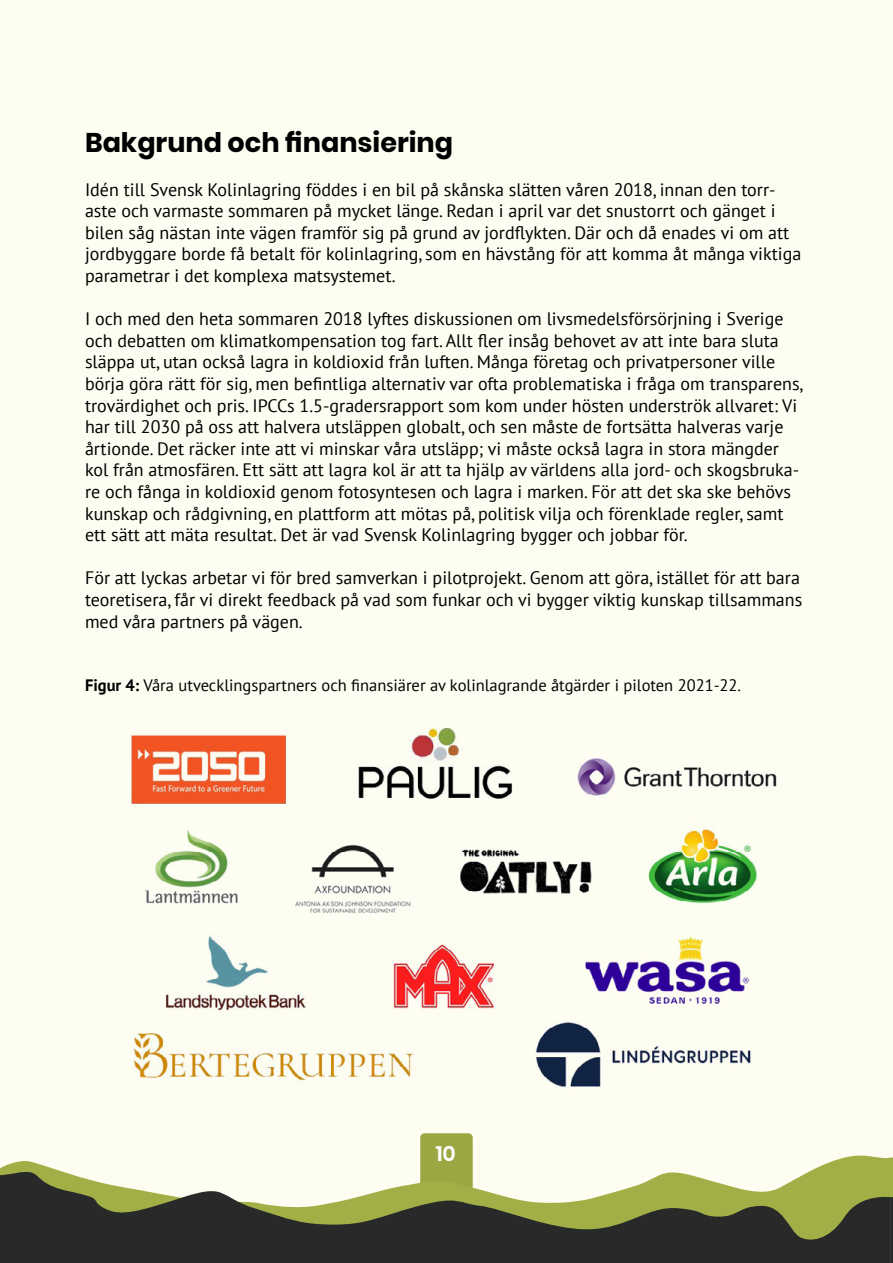
<style>
.page{position:relative;width:893px;height:1263px;background:#fefdf1}
.page>*{position:absolute;margin:0;border:0;box-sizing:border-box;transform-origin:0 0}
.t1{font:700 27px "Poppins";color:#000}
.t2{font:600 21px "Poppins";color:#fff}
.t3{font:18px/21.6px "PT Sans";color:#000}
.t4{font:16.5px "PT Sans";color:#000}
.s1{font-weight:700}
</style>
<div class="page">
<svg style="left:420px;top:1133px;width:53px;height:22px"></svg>
<img style="left:130px;top:727px;width:647px;height:360px">
<svg style="left:0;top:1155px;width:891px;height:17px"></svg>
<svg style="left:0;top:1172px;width:891px;height:91px;fill:#282929"></svg>
<svg style="left:891px;top:1157px;width:2px;height:106px"></svg>
<h1 class="t1" style="left:85px;top:127px;width:370px">Bakgrund och finansiering</h1>
<p class="t3" style="left:85px;top:178px;width:718px">Idén till Svensk Kolinlagring föddes i en bil på skånska slätten våren 2018, innan den torr&shy;aste och varmaste sommaren på mycket länge. Redan i april var det snustorrt och gänget i bilen såg nästan inte vägen framför sig på grund av jordflykten. Där och då enades vi om att jordbyggare borde få betalt för kolinlagring, som en hävstång för att komma åt många viktiga parametrar i det komplexa matsystemet.</p>
<p class="t3" style="left:85px;top:308px;width:720px">I och med den heta sommaren 2018 lyftes diskussionen om livsmedelsförsörjning i Sverige och debatten om klimatkompensation tog fart. Allt fler insåg behovet av att inte bara sluta släppa ut, utan också lagra in koldioxid från luften. Många företag och privatpersoner ville börja göra rätt för sig, men befintliga alternativ var ofta problematiska i fråga om transparens, trovärdighet och pris. IPCCs 1.5-gradersrapport som kom under hösten underströk allvaret: Vi har till 2030 på oss att halvera utsläppen globalt, och sen måste de fortsätta halveras varje årtionde. Det räcker inte att vi minskar våra utsläpp; vi måste också lagra in stora mängder kol från atmosfären. Ett sätt att lagra kol är att ta hjälp av världens alla jord- och skogsbruka&shy;re och fånga in koldioxid genom fotosyntesen och lagra i marken. För att det ska ske behövs kunskap och rådgivning, en plattform att mötas på, politisk vilja och förenklade regler, samt ett sätt att mäta resultat. Det är vad Svensk Kolinlagring bygger och jobbar för.</p>
<p class="t3" style="left:85px;top:567px;width:719px">För att lyckas arbetar vi för bred samverkan i pilotprojekt. Genom att göra, istället för att bara teoretisera, får vi direkt feedback på vad som funkar och vi bygger viktig kunskap tillsammans med våra partners på vägen.</p>
<p class="t4" style="left:85px;top:674px;width:658px"><span class="s1">Figur 4:</span> Våra utvecklingspartners och finansiärer av kolinlagrande åtgärder i piloten 2021-22.</p>
<p class="t2" style="left:436px;top:1142px;width:22px">10</p>
</div>
